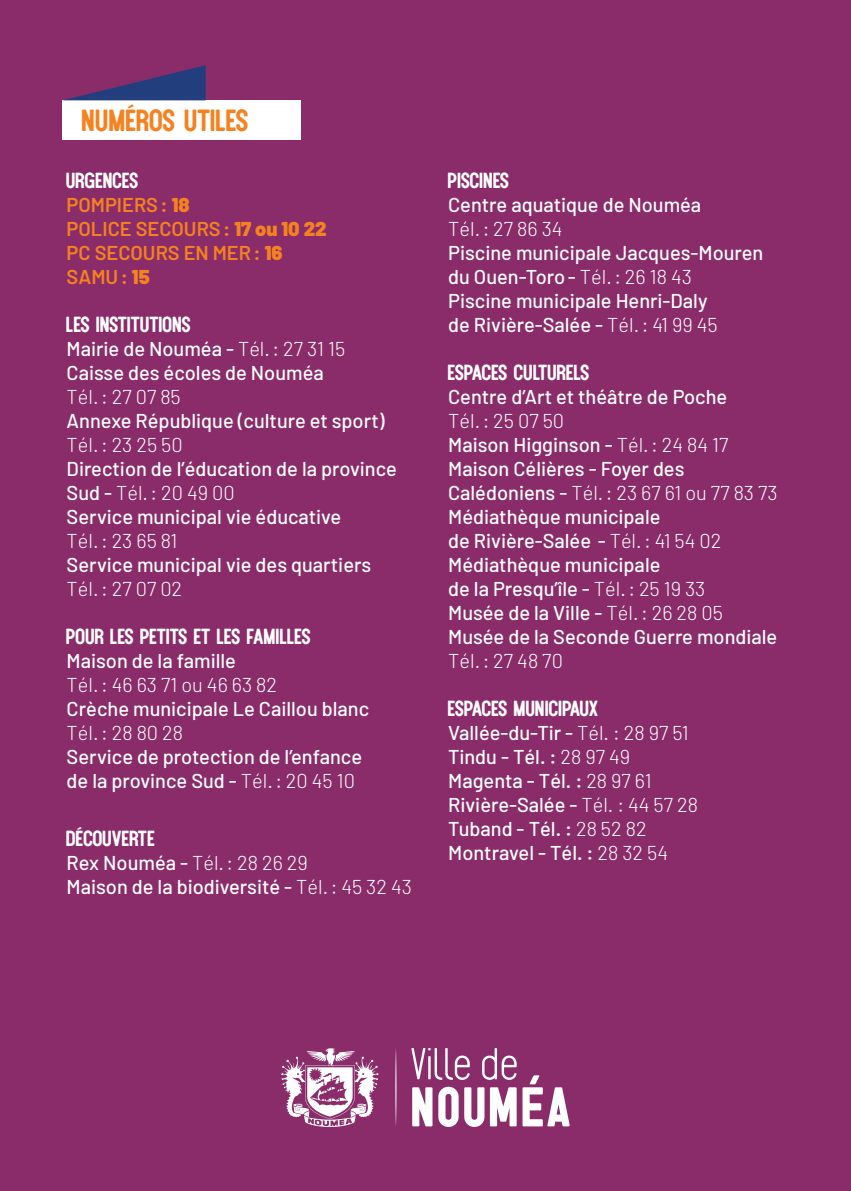
<style>
.page{position:relative;width:851px;height:1191px;background:#fff}
.page>*{position:absolute;margin:0;border:0;box-sizing:border-box;transform-origin:0 0}
.t1{font:28px "Queen Street";letter-spacing:-.015em;color:#f58220}
.t2{font:500 20px/24px "Barlow";color:#fff}
.t3{font:20px "Queen Street";letter-spacing:-.015em;color:#fff}
.t4{font:300 20px "Barlow";color:#fff}
.t5{font:600 20px/24px "Barlow";color:#f58220}
.s1{font-weight:900}
.s2{font-weight:300}
</style>
<div class="page">
<div style="left:0;top:0;width:850px;height:1191px;background:#8a2c6a"></div>
<svg style="left:395px;top:1049px;width:1px;height:77px"></svg>
<svg style="left:281px;top:1048px;width:97px;height:79px"></svg>
<svg style="left:411px;top:1048px;width:58px;height:32px"></svg>
<svg style="left:482px;top:1048px;width:34px;height:32px"></svg>
<svg style="left:412px;top:1087px;width:20px;height:39px"></svg>
<svg style="left:438px;top:1086px;width:20px;height:41px"></svg>
<svg style="left:464px;top:1087px;width:20px;height:40px"></svg>
<svg style="left:490px;top:1087px;width:26px;height:39px"></svg>
<svg style="left:522px;top:1075px;width:47px;height:51px"></svg>
<div style="left:62px;top:100px;width:238px;height:40px;background:#fff"></div>
<svg style="left:64px;top:65px;width:142px;height:35px"></svg>
<h1 class="t1" style="left:82px;top:104px;width:169px">NUMÉROS UTILES</h1>
<p class="t3" style="left:67px;top:169px;width:74px">URGENCES</p>
<p class="t5" style="left:67px;top:192px;width:261px">POMPIERS: <span class="s1">18<br></span>POLICE SECOURS: <span class="s1">17 ou 10 22<br></span>PC SECOURS EN MER: <span class="s1">16<br></span>SAMU: <span class="s1">15</span></p>
<p class="t3" style="left:67px;top:313px;width:126px">LES INSTITUTIONS</p>
<p class="t2" style="left:67px;top:336px;width:280px">Mairie de Nouméa - <span class="s2">Tél.: 27 31 15<br></span>Caisse des écoles de Nouméa</p>
<p class="t4" style="left:67px;top:384px;width:116px">Tél.: 27 07 85</p>
<p class="t2" style="left:67px;top:408px;width:319px">Annexe République (culture et sport)</p>
<p class="t4" style="left:67px;top:432px;width:117px">Tél.: 23 25 50</p>
<p class="t2" style="left:67px;top:456px;width:332px">Direction de l’éducation de la province<br>Sud - <span class="s2">Tél.: 20 49 00<br></span>Service municipal vie éducative</p>
<p class="t4" style="left:67px;top:528px;width:112px">Tél.: 23 65 81</p>
<p class="t2" style="left:67px;top:552px;width:306px">Service municipal vie des quartiers</p>
<p class="t4" style="left:67px;top:576px;width:117px">Tél.: 27 07 02</p>
<p class="t3" style="left:67px;top:625px;width:246px">POUR LES PETITS ET LES FAMILLES</p>
<p class="t2" style="left:67px;top:648px;width:171px">Maison de la famille</p>
<p class="t4" style="left:67px;top:672px;width:212px">Tél.: 46 63 71 ou 46 63 82</p>
<p class="t2" style="left:67px;top:696px;width:304px">Crèche municipale Le Caillou blanc</p>
<p class="t4" style="left:67px;top:720px;width:118px">Tél.: 28 80 28</p>
<p class="t2" style="left:67px;top:744px;width:297px">Service de protection de l’enfance de la province Sud - <span class="s2">Tél.: 20 45 10</span></p>
<p class="t3" style="left:67px;top:826px;width:90px">DÉCOUVERTE</p>
<p class="t2" style="left:67px;top:850px;width:347px">Rex Nouméa - <span class="s2">Tél.: 28 26 29<br></span>Maison de la biodiversité - <span class="s2">Tél.: 45 32 43</span></p>
<p class="t3" style="left:448px;top:169px;width:63px">PISCINES</p>
<p class="t2" style="left:448px;top:192px;width:254px">Centre aquatique de Nouméa</p>
<p class="t4" style="left:448px;top:216px;width:116px">Tél.: 27 86 34</p>
<p class="t2" style="left:448px;top:240px;width:317px">Piscine municipale Jacques-Mouren du Ouen-Toro- <span class="s2">Tél.: 26 18 43<br></span>Piscine municipale Henri-Daly<br>de Rivière-Salée - <span class="s2">Tél.: 41 99 45</span></p>
<p class="t3" style="left:448px;top:361px;width:143px">ESPACES CULTURELS</p>
<p class="t2" style="left:448px;top:384px;width:280px">Centre d’Art et théâtre de Poche</p>
<p class="t2" style="left:448px;top:408px;width:331px"><span class="s2">Tél.: 25 07 50<br></span>Maison Higginson - <span class="s2">Tél.: 24 84 17<br></span>Maison Célières - Foyer des<br>Calédoniens - <span class="s2">Tél.: 23 67 61 ou 77 83 73<br></span>Médiathèque municipale<br>de Rivière-Salée - <span class="s2">Tél.: 41 54 02<br></span>Médiathèque municipale<br>de la Presqu’île - <span class="s2">Tél.: 25 19 33<br></span>Musée de la Ville - <span class="s2">Tél.: 26 28 05<br></span>Musée de la Seconde Guerre mondiale</p>
<p class="t4" style="left:448px;top:648px;width:116px">Tél.: 27 48 70</p>
<p class="t3" style="left:448px;top:697px;width:152px">ESPACES MUNICIPAUX</p>
<p class="t2" style="left:448px;top:720px;width:251px">Vallée-du-Tir - <span class="s2">Tél. : 28 97 51<br></span>Tindu - Tél. : <span class="s2">28 97 49<br></span>Magenta - Tél. : <span class="s2">28 97 61<br></span>Rivière-Salée - <span class="s2">Tél. : 44 57 28<br></span>Tuband - Tél. : <span class="s2">28 52 82<br></span>Montravel - Tél. : <span class="s2">28 32 54</span></p>
</div>
